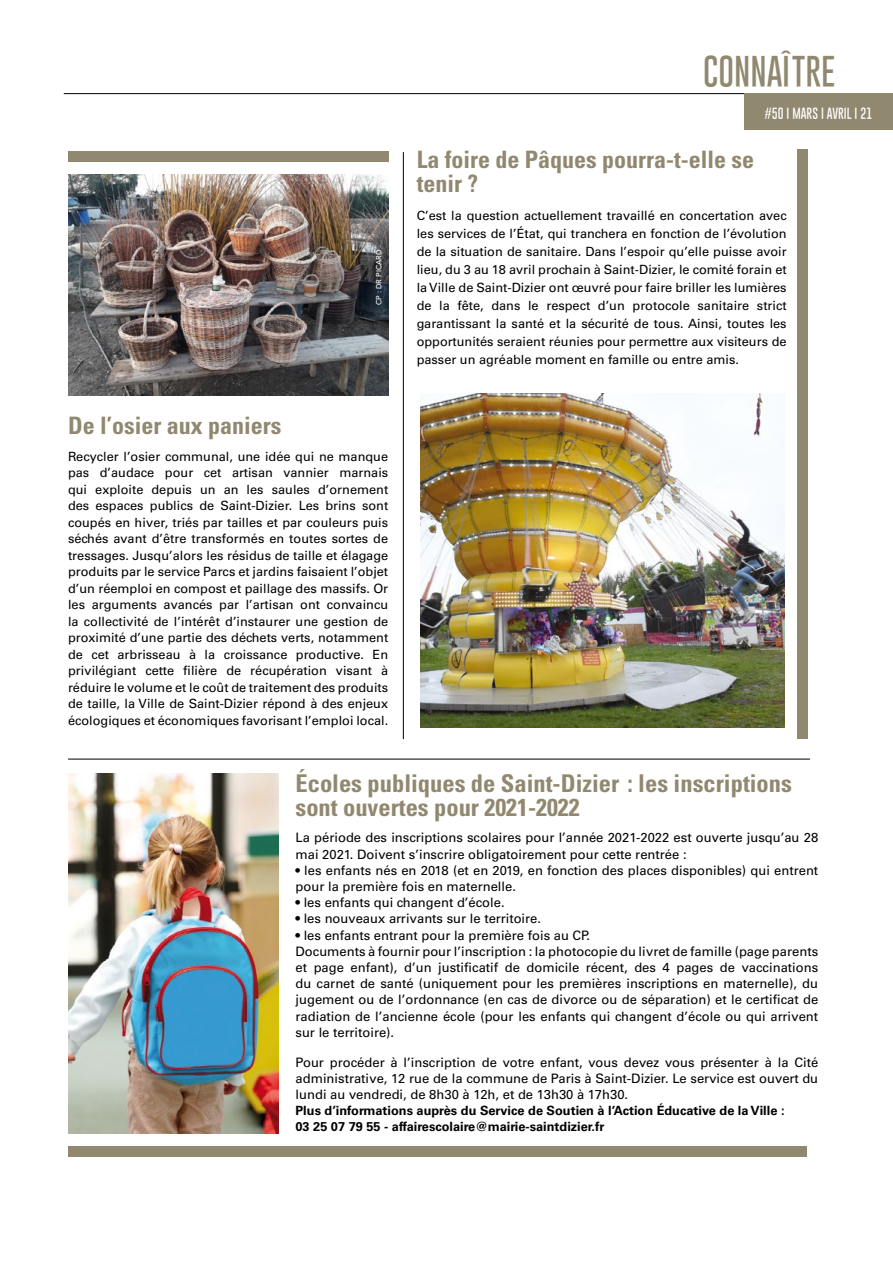
<style>
.page{position:relative;width:893px;height:1263px;background:#fff}
.page>*{position:absolute;margin:0;border:0;box-sizing:border-box;transform-origin:0 0}
.t1{font:100 33px "Gobold";color:#918870}
.t2{font:700 condensed 24.45px/24.5px "Univers LT Std";color:#918870}
.t3{font:700 condensed 24px/24px "Univers LT Std";color:#918870}
.t4{font:13.05px/16.2px "Univers LT Std";color:#000}
.t5{font:12.75px/16.5px "Univers LT Std";color:#000;text-align:justify}
.t6{font:700 12.75px/16.2px "Univers LT Std";color:#000}
.t7{font:100 12px "Gobold";color:#fff}
.t8{font:500 7.5px "Avenir LT";color:#fff}
.s1{font-size:12.75px}
</style>
<div class="page">
<hr style="left:64px;top:93px;width:829px;height:1px;background:#000">
<div style="left:68px;top:1146px;width:528px;height:11px;background:#918870"></div>
<hr style="left:68px;top:759px;width:742px;height:1px;background:#000">
<div style="left:797px;top:149px;width:11px;height:589px;background:#918870"></div>
<img style="left:421px;top:393px;width:363px;height:334px">
<div style="left:744px;top:94px;width:149px;height:36px;background:#918870"></div>
<img style="left:68px;top:774px;width:211px;height:359px">
<hr style="left:403px;top:152px;width:1px;height:587px;background:#000">
<div style="left:519px;top:1146px;width:287px;height:11px;background:#918870"></div>
<div style="left:68px;top:151px;width:320px;height:10px;background:#918870"></div>
<img style="left:68px;top:174px;width:320px;height:221px">
<h1 class="t1" style="left:703px;top:51px;width:104px">CO NNAÎTRE</h1>
<p class="t8" style="left:375px;top:305px;width:56px;rotate:-90deg">CP : dr picard</p>
<h3 class="t3" style="left:68px;top:413px;width:215px">De l’osier aux paniers</h3>
<p class="t5" style="left:68px;top:448px;width:322px">Recycler l’osier communal, une idée qui ne manque pas d’audace pour cet artisan vannier marnais qui exploite depuis un an les saules d’ornement des espaces publics de Saint-Dizier. Les brins sont coupés en hiver, triés par tailles et par couleurs puis séchés avant d’être transformés en toutes sortes de tressages. Jusqu’alors les résidus de taille et élagage produits par le service Parcs et jardins faisaient l’objet d’un réemploi en compost et paillage des massifs. Or les arguments avancés par l’artisan ont convaincu la collectivité de l’intérêt d’instaurer une gestion de proximité d’une partie des déchets verts, notamment de cet arbrisseau à la croissance productive. En privilégiant cette filière de récupération visant à réduire le volume et le coût de traitement des produits de taille, la Ville de Saint-Dizier répond à des enjeux écologiques et économiques favorisant l’emploi local.</p>
<p class="t7" style="left:764px;top:105px;width:36px">#50 I MARS</p>
<p class="t7" style="left:821px;top:105px;width:53px">I AVRIL I 21</p>
<h3 class="t3" style="left:417px;top:148px;width:339px">La foire de Pâques pourra-t-elle se tenir ?</h3>
<p class="t5" style="left:417px;top:207px;width:371px;line-height:18px">C’est la question actuellement travaillé en concertation avec les services de l’état, qui tranchera en fonction de l’évolution de la situation de sanitaire. Dans l’espoir qu’elle puisse avoir lieu, du 3 au 18 avril prochain à Saint-Dizier, le comité forain et la Ville de Saint-Dizier ont œuvré pour faire briller les lumières de la fête, dans le respect d’un protocole sanitaire strict garantissant la santé et la sécurité de tous. Ainsi, toutes les opportunités seraient réunies pour permettre aux visiteurs de passer un agréable moment en famille ou entre amis.</p>
<h2 class="t2" style="left:296px;top:771px;width:498px">Écoles publiques de Saint-Dizier : les inscriptions sont ouvertes pour 2021-2022</h2>
<p class="t4" style="left:296px;top:830px;width:524px">La période des inscriptions scolaires pour l’année 2021-2022 est ouverte jusqu’au 28 mai 2021. Doivent s’inscrire obligatoirement pour cette rentrée :</p>
<p class="t4" style="left:296px;top:862px;width:524px"><span class="s1">•</span> les enfants nés en 2018 (et en 2019, en fonction des places disponibles) qui entrent pour la première fois en maternelle.</p>
<p class="t4" style="left:296px;top:894px;width:211px">• les enfants qui changent d’école.</p>
<p class="t4" style="left:296px;top:911px;width:247px">• les nouveaux arrivants sur le territoire.</p>
<p class="t4" style="left:296px;top:927px;width:524px">• les enfants entrant pour la première fois au CP.<br>Documents à fournir pour l’inscription : la photocopie du livret de famille (page parents et page enfant), d’un justificatif de domicile récent, des 4 pages de vaccinations du carnet de santé (uniquement pour les premières inscriptions en maternelle), du jugement ou de l’ordonnance (en cas de divorce ou de séparation) et le certificat de radiation de l’ancienne école (pour les enfants qui changent d’école ou qui arrivent sur le territoire).</p>
<p class="t4" style="left:296px;top:1054px;width:524px;text-align:justify">Pour procéder à l’inscription de votre enfant, vous devez vous présenter à la cité administrative, 12 rue de la commune de Paris à Saint-Dizier. Le service est ouvert du lundi au vendredi, de 8h30 à 12h, et de 13h30 à 17h30.</p>
<p class="t6" style="left:296px;top:1102px;width:491px">Plus d’informations auprès du Service de Soutien à l’Action Éducative de la Ville :<br>03 25 07 79 55 - affairescolaire@mairie-saintdizier.fr</p>
</div>
